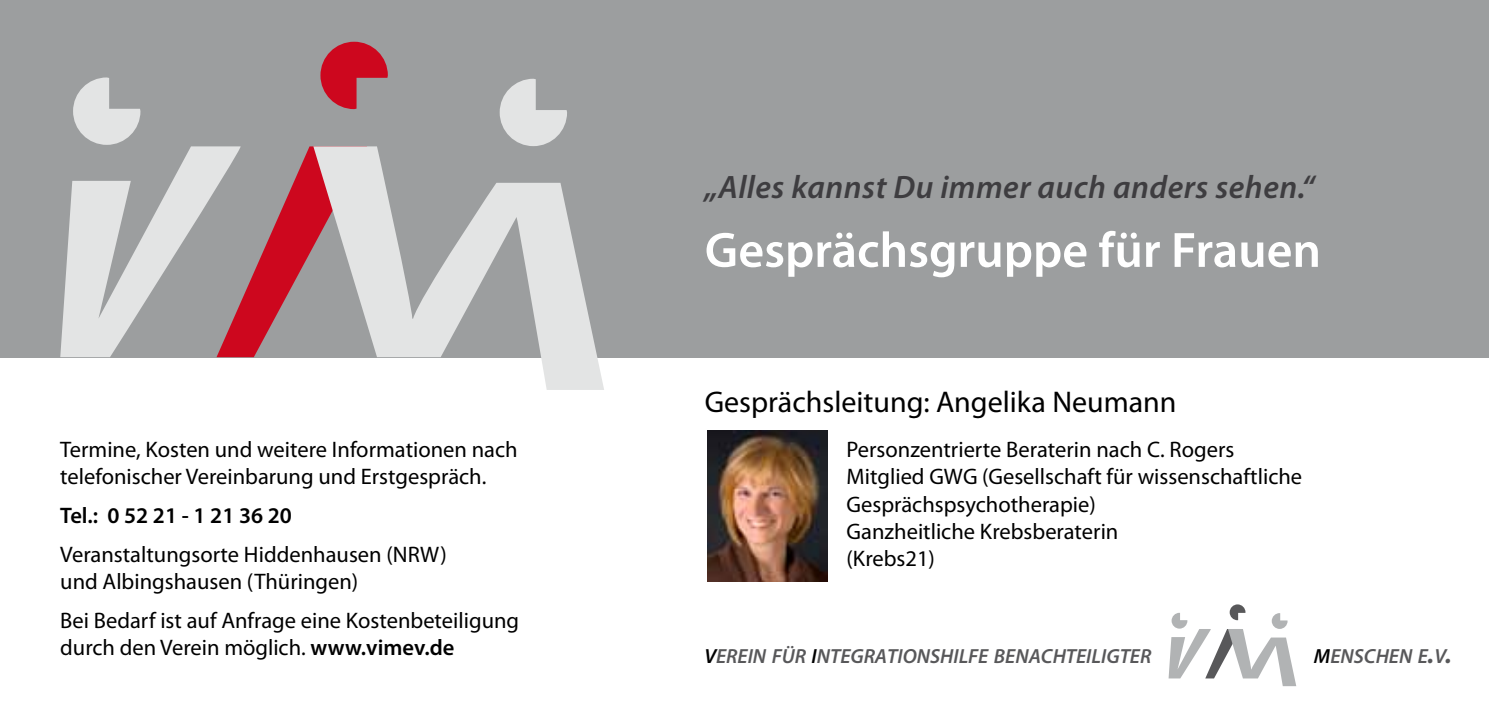
<style>
.page{position:relative;width:1489px;height:709px;background:#fff}
.page>*{position:absolute;margin:0;border:0;box-sizing:border-box;transform-origin:0 0}
.t1{font:600 50px "Myriad Pro";color:#fff}
.t2{font:italic 600 32.5px "Myriad Pro";letter-spacing:.015em;color:#3e3d40}
.t3{font:30px "Myriad Pro";color:#000}
.t4{font:22.5px/27px "Myriad Pro";color:#000}
.t5{font:600 22.5px "Myriad Pro";color:#000}
.t6{font:italic 600 20.5px "Myriad Pro";color:#58585a}
.s1{font-weight:600}
.s2{color:#000}
.s3{font-size:29.25px}
</style>
<div class="page">
<div style="left:0;top:0;width:1488px;height:357px;background:#9c9e9f"></div>
<svg style="left:1168px;top:604px;width:128px;height:82px"></svg>
<svg style="left:60px;top:42px;width:328px;height:315px"></svg>
<svg style="left:499px;top:79px;width:68px;height:67px"></svg>
<svg style="left:313px;top:146px;width:291px;height:244px"></svg>
<img style="left:707px;top:431px;width:120px;height:150px">
<p class="t4" style="left:60px;top:435px;width:459px">Termine, Kosten und weitere Informationen nach telefonischer Vereinbarung und Erstgespräch.</p>
<p class="t5" style="left:60px;top:501px;width:233px">Tel.: 0 52 21 - 1 21 36 20</p>
<p class="t4" style="left:60px;top:540px;width:388px">Veranstaltungsorte Hiddenhausen (NRW) und Albingshausen (Thüringen)</p>
<p class="t4" style="left:60px;top:606px;width:460px">Bei Bedarf ist auf Anfrage eine Kostenbeteiligung durch den Verein möglich. <span class="s1">www.vimev.de</span></p>
<h2 class="t2" style="left:704px;top:167px;width:611px">„Alles kannst Du immer auch anders sehen.“</h2>
<h1 class="t1" style="left:704px;top:218px;width:617px">Gesprächsgruppe für Frauen</h1>
<h3 class="t3" style="left:704px;top:384px;width:473px">Gesprächsleitung: Angelika Neumann</h3>
<p class="t4" style="left:846px;top:436px;width:457px">Personzentrierte Beraterin nach C. Rogers Mitglied GWG (Gesellschaft für wissenschaftliche Gesprächspsychotherapie)<br>Ganzheitliche Krebsberaterin<br>(Krebs21)</p>
<p class="t6" style="left:704px;top:642px;width:448px"><span class="s2">V</span>EREIN FÜR <span class="s2">I</span>NTEGRATIONSHILFE BENACHTEILIGTER</p>
<p class="t6" style="left:1313px;top:642px;width:140px"><span class="s2">M</span>ENSCHEN E<span class="s3">.</span>V<span class="s3">.</span></p>
</div>
